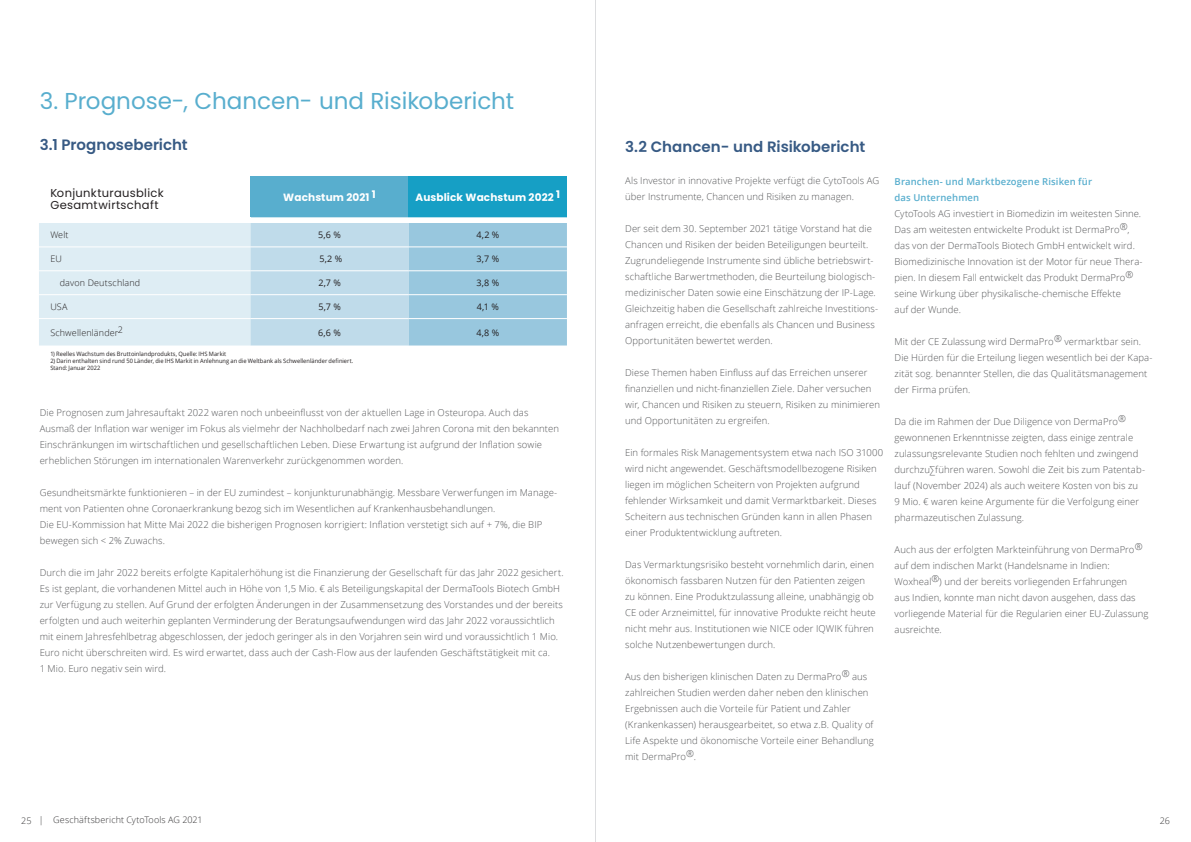
<style>
.page{position:relative;width:1191px;height:842px;background:#fff}
.page>*{position:absolute;margin:0;border:0;box-sizing:border-box;transform-origin:0 0}
.t1{font:23px "Poppins";color:#58aece}
.t2{font:600 15px "Poppins";color:#375a84}
.t3{font:11.5px/12px "Poppins";letter-spacing:.025em;color:#231f20}
.t4{font:700 10.5px "Poppins";letter-spacing:.01em;color:#fff}
.t5{font:300 9.5px/16px "Open Sans";letter-spacing:.01em;color:#57585a}
.t6{font:600 9.5px/16px "Open Sans";letter-spacing:.015em;color:#58aece}
.t7{font:300 9px "Open Sans";letter-spacing:.015em;color:#231f20}
.t8{font:9px "Open Sans";color:#231f20}
.t9{font:300 9px "Open Sans";letter-spacing:.01em;color:#363536}
.t10{font:6px/7px "Open Sans";letter-spacing:.005em;color:#231f20;scale:.95 1}
</style>
<div class="page">
<div style="left:250px;top:176px;width:159px;height:41px;background:#58aece"></div>
<div style="left:409px;top:176px;width:158px;height:41px;background:#169fc5"></div>
<svg style="left:39px;top:217px;width:528px;height:128px;background:#c4deec"></svg>
<hr style="left:39px;top:246px;width:211px;height:1px;background:#fff">
<hr style="left:39px;top:270px;width:211px;height:1px;background:#fff">
<hr style="left:39px;top:294px;width:211px;height:1px;background:#fff">
<hr style="left:250px;top:246px;width:159px;height:1px;background:#fff">
<hr style="left:409px;top:246px;width:158px;height:1px;background:#fff">
<hr style="left:250px;top:270px;width:159px;height:1px;background:#fff">
<hr style="left:409px;top:270px;width:158px;height:1px;background:#fff">
<hr style="left:250px;top:294px;width:159px;height:1px;background:#fff">
<hr style="left:409px;top:294px;width:158px;height:1px;background:#fff">
<hr style="left:39px;top:318px;width:211px;height:1px;background:#fff">
<hr style="left:250px;top:318px;width:159px;height:1px;background:#fff">
<hr style="left:409px;top:318px;width:158px;height:1px;background:#fff">
<hr style="left:595px;top:0;width:1px;height:842px;background:#dcdddf">
<h1 class="t1" style="left:40px;top:88px;width:476px">3. Prognose-, Chancen- und Risikobericht</h1>
<h2 class="t2" style="left:40px;top:136px;width:150px">3.1 Prognosebericht</h2>
<p class="t3" style="left:50px;top:187px;width:115px">Konjunkturausblick<br>Gesamtwirtschaft</p>
<p class="t4" style="left:283px;top:192px;width:94px">Wachstum 2021 1</p>
<p class="t4" style="left:415px;top:192px;width:146px">Ausblick Wachstum 2022 1</p>
<p class="t7" style="left:50px;top:229px;width:20px">Welt</p>
<p class="t8" style="left:318px;top:229px;width:24px">5,6 %</p>
<p class="t8" style="left:476px;top:229px;width:24px">4,2 %</p>
<p class="t7" style="left:50px;top:253px;width:13px">EU</p>
<p class="t8" style="left:319px;top:253px;width:24px">5,2 %</p>
<p class="t8" style="left:476px;top:253px;width:24px">3,7 %</p>
<p class="t7" style="left:60px;top:277px;width:82px">davon Deutschland</p>
<p class="t8" style="left:318px;top:277px;width:24px">2,7 %</p>
<p class="t8" style="left:476px;top:277px;width:24px">3,8 %</p>
<p class="t7" style="left:50px;top:301px;width:19px">USA</p>
<p class="t8" style="left:318px;top:301px;width:24px">5,7 %</p>
<p class="t8" style="left:477px;top:301px;width:24px">4,1 %</p>
<p class="t7" style="left:50px;top:326px;width:74px">Schwellenländer2</p>
<p class="t8" style="left:318px;top:326px;width:24px">6,6 %</p>
<p class="t8" style="left:476px;top:326px;width:24px">4,8 %</p>
<p class="t10" style="left:50px;top:350px;width:187px">1) Reelles Wachstum des Bruttoinlandprodukts, Quelle: IHS Markit</p>
<p class="t10" style="left:50px;top:357px;width:320px">2) Darin enthalten sind rund 50 Länder, die IHS Markit in Anlehnung an die Weltbank als Schwellenländer definiert.<br>Stand: Januar 2022</p>
<p class="t5" style="left:40px;top:404px;width:521px">Die Prognosen zum Jahresauftakt 2022 waren noch unbeeinflusst von der aktuellen Lage in Osteuropa. Auch das Ausmaß der Inflation war weniger im Fokus als vielmehr der Nachholbedarf nach zwei Jahren Corona mit den bekannten Einschränkungen im wirtschaftlichen und gesellschaftlichen Leben. Diese Erwartung ist aufgrund der Inflation sowie erheblichen Störungen im internationalen Warenverkehr zurückgenommen worden.</p>
<p class="t5" style="left:40px;top:484px;width:519px">Gesundheitsmärkte funktionieren – in der EU zumindest – konjunkturunabhängig. Messbare Verwerfungen im Manage&shy;ment von Patienten ohne Coronaerkrankung bezog sich im Wesentlichen auf Krankenhausbehandlungen.<br>Die EU-Kommission hat Mitte Mai 2022 die bisherigen Prognosen korrigiert: Inflation verstetigt sich auf + 7%, die BIP bewegen sich &lt; 2% Zuwachs.</p>
<p class="t5" style="left:40px;top:564px;width:525px">Durch die im Jahr 2022 bereits erfolgte Kapitalerhöhung ist die Finanzierung der Gesellschaft für das Jahr 2022 gesichert.<br>Es ist geplant, die vorhandenen Mittel auch in Höhe von 1,5 Mio. € als Beteiligungskapital der DermaTools Biotech GmbH zur Verfügung zu stellen. Auf Grund der erfolgten Änderungen in der Zusammensetzung des Vorstandes und der bereits erfolgten und auch weiterhin geplanten Verminderung der Beratungsaufwendungen wird das Jahr 2022 voraussichtlich mit einem Jahresfehlbetrag abgeschlossen, der jedoch geringer als in den Vorjahren sein wird und voraussichtlich 1 Mio.<br>Euro nicht überschreiten wird. Es wird erwartet, dass auch der Cash-Flow aus der laufenden Geschäftstätigkeit mit ca.<br>1 Mio. Euro negativ sein wird.</p>
<h2 class="t2" style="left:625px;top:138px;width:242px">3.2 Chancen- und Risikobericht</h2>
<p class="t5" style="left:625px;top:172px;width:256px">Als Investor in innovative Projekte verfügt die CytoTools AG über Instrumente, Chancen und Risiken zu managen.</p>
<p class="t5" style="left:625px;top:220px;width:254px">Der seit dem 30. September 2021 tätige Vorstand hat die Chancen und Risiken der beiden Beteiligungen beurteilt.<br>Zugrundeliegende Instrumente sind übliche betriebswirt&shy;schaftliche Barwertmethoden, die Beurteilung biologisch&shy;medizinischer Daten sowie eine Einschätzung der IP-Lage.<br>Gleichzeitig haben die Gesellschaft zahlreiche Investitions&shy;anfragen erreicht, die ebenfalls als Chancen und Business Opportunitäten bewertet werden.</p>
<p class="t5" style="left:625px;top:364px;width:256px">Diese Themen haben Einfluss auf das Erreichen unserer finanziellen und nicht-finanziellen Ziele. Daher versuchen wir, Chancen und Risiken zu steuern, Risiken zu minimieren und Opportunitäten zu ergreifen.</p>
<p class="t5" style="left:625px;top:444px;width:259px">Ein formales Risk Managementsystem etwa nach ISO 31000 wird nicht angewendet. Geschäftsmodellbezogene Risiken liegen im möglichen Scheitern von Projekten aufgrund fehlender Wirksamkeit und damit Vermarktbarkeit. Dieses Scheitern aus technischen Gründen kann in allen Phasen einer Produktentwicklung auftreten.</p>
<p class="t5" style="left:625px;top:556px;width:252px">Das Vermarktungsrisiko besteht vornehmlich darin, einen ökonomisch fassbaren Nutzen für den Patienten zeigen zu können. Eine Produktzulassung alleine, unabhängig ob CE oder Arzneimittel, für innovative Produkte reicht heute nicht mehr aus. Institutionen wie NICE oder IQWIK führen solche Nutzenbewertungen durch.</p>
<p class="t5" style="left:625px;top:668px;width:250px">Aus den bisherigen klinischen Daten zu DermaPro® aus zahlreichen Studien werden daher neben den klinischen Ergebnissen auch die Vorteile für Patient und Zahler (Krankenkassen) herausgearbeitet, so etwa z.B. Quality of Life Aspekte und ökonomische Vorteile einer Behandlung mit DermaPro®.</p>
<p class="t6" style="left:894px;top:173px;width:199px">Branchen- und Marktbezogene Risiken für das Unternehmen</p>
<p class="t5" style="left:894px;top:205px;width:250px">CytoTools AG investiert in Biomedizin im weitesten Sinne.<br>Das am weitesten entwickelte Produkt ist DermaPro®, das von der DermaTools Biotech GmbH entwickelt wird.<br>Biomedizinische Innovation ist der Motor für neue Thera&shy;pien. In diesem Fall entwickelt das Produkt DermaPro® seine Wirkung über physikalische-chemische Effekte<br>auf der Wunde.</p>
<p class="t5" style="left:894px;top:333px;width:259px">Mit der CE Zulassung wird DermaPro® vermarktbar sein.<br>Die Hürden für die Erteilung liegen wesentlich bei der Kapa&shy;zität sog. benannter Stellen, die das Qualitätsmanagement der Firma prüfen.</p>
<p class="t5" style="left:894px;top:413px;width:252px">Da die im Rahmen der Due Diligence von DermaPro® gewonnenen Erkenntnisse zeigten, dass einige zentrale zulassungsrelevante Studien noch fehlten und zwingend durchzu∑führen waren. Sowohl die Zeit bis zum Patentab&shy;lauf (November 2024) als auch weitere Kosten von bis zu 9 Mio. € waren keine Argumente für die Verfolgung einer pharmazeutischen Zulassung.</p>
<p class="t5" style="left:894px;top:541px;width:255px">Auch aus der erfolgten Markteinführung von DermaPro® auf dem indischen Markt (Handelsname in Indien:<br>Woxheal®) und der bereits vorliegenden Erfahrungen<br>aus Indien, konnte man nicht davon ausgehen, dass das vorliegende Material für die Regularien einer EU-Zulassung ausreichte.</p>
<p class="t9" style="left:21px;top:814px;width:183px">25 | Geschäftsbericht CytoTools AG 2021</p>
<p class="t9" style="left:1159px;top:815px;width:12px">26</p>
</div>
